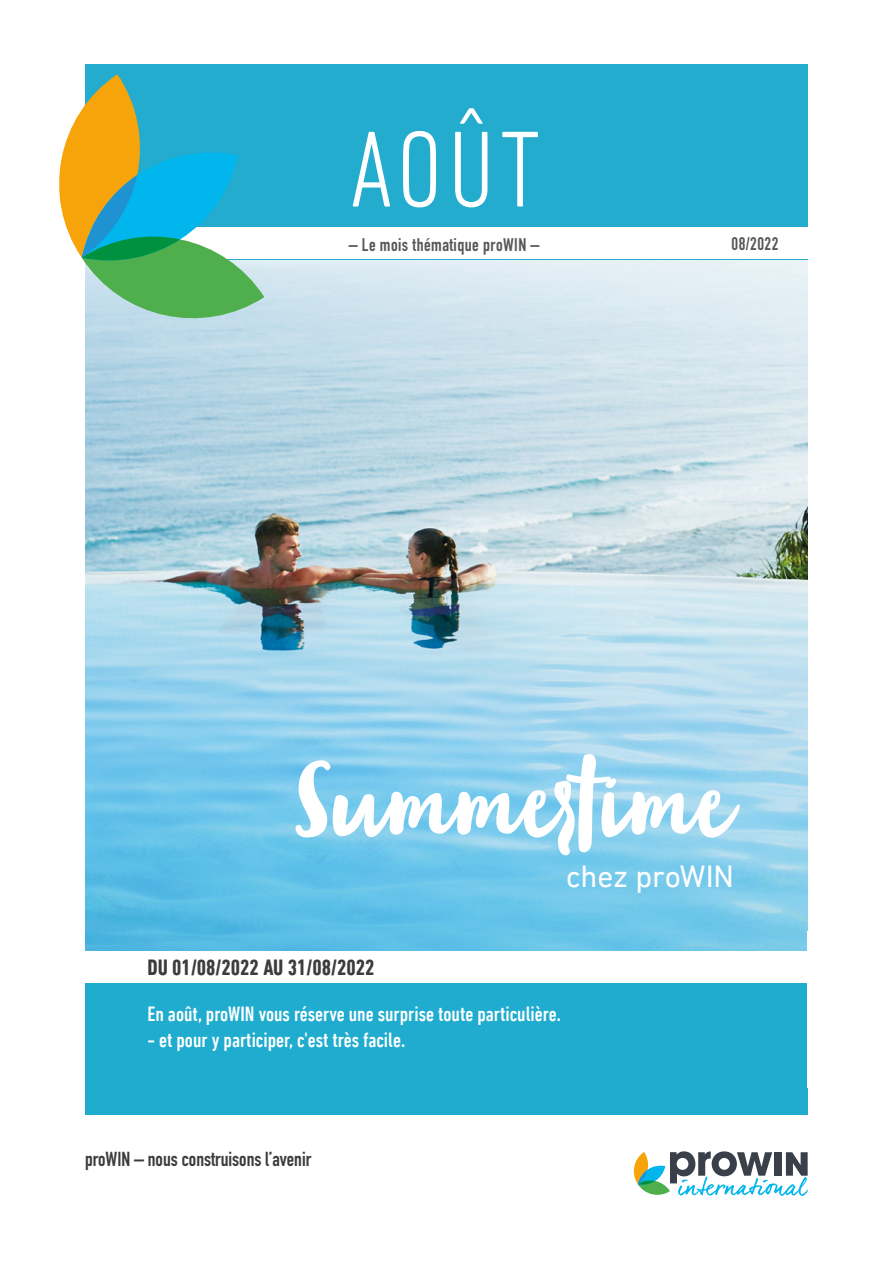
<style>
.page{position:relative;width:893px;height:1263px;background:#fff}
.page>*{position:absolute;margin:0;border:0;box-sizing:border-box;transform-origin:0 0}
.t1{font:300 condensed 109.8px "DIN Next LT Pro";color:#fff}
.t2{font:86.25px "Blog Script";color:#fff}
.t3{font:31.35px "DIN Next LT Pro";letter-spacing:-.01em;color:#fff}
.t4{font:700 condensed 22.5px "DIN Next LT Pro";color:#3c3c3b}
.t5{font:500 condensed 21px "DIN Next LT Pro";color:#fff}
.t6{font:700 19.95px "DIN Condensed";color:#3c3c3b}
.t7{font:700 18px "DIN Condensed";letter-spacing:.025em;color:#575756}
</style>
<div class="page">
<img style="left:85px;top:259px;width:723px;height:692px">
<div style="left:85px;top:64px;width:723px;height:195px;background:#23acce"></div>
<div style="left:85px;top:983px;width:723px;height:132px;background:#20accf"></div>
<div style="left:85px;top:227px;width:723px;height:32px;background:#fff"></div>
<svg style="left:634px;top:1151px;width:174px;height:45px"></svg>
<svg style="left:59px;top:74px;width:205px;height:251px"></svg>
<h1 class="t1" style="left:350px;top:107px;width:191px">AOÛT</h1>
<p class="t7" style="left:349px;top:232px;width:192px">– Le mois thématique proWIN –</p>
<p class="t7" style="left:732px;top:231px;width:48px">08/2022</p>
<h2 class="t2" style="left:293px;top:753px;width:441px">Summertime</h2>
<h3 class="t3" style="left:566px;top:858px;width:169px">chez proWIN</h3>
<p class="t4" style="left:147px;top:954px;width:229px">DU 01/08/2022 AU 31/08/2022</p>
<p class="t5" style="left:147px;top:1002px;width:415px">En août, proWIN vous réserve une surprise toute particulière.</p>
<p class="t5" style="left:147px;top:1027px;width:259px">- et pour y participer, c'est très facile.</p>
<p class="t6" style="left:85px;top:1145px;width:228px">proWIN – nous construisons l’avenir</p>
</div>
